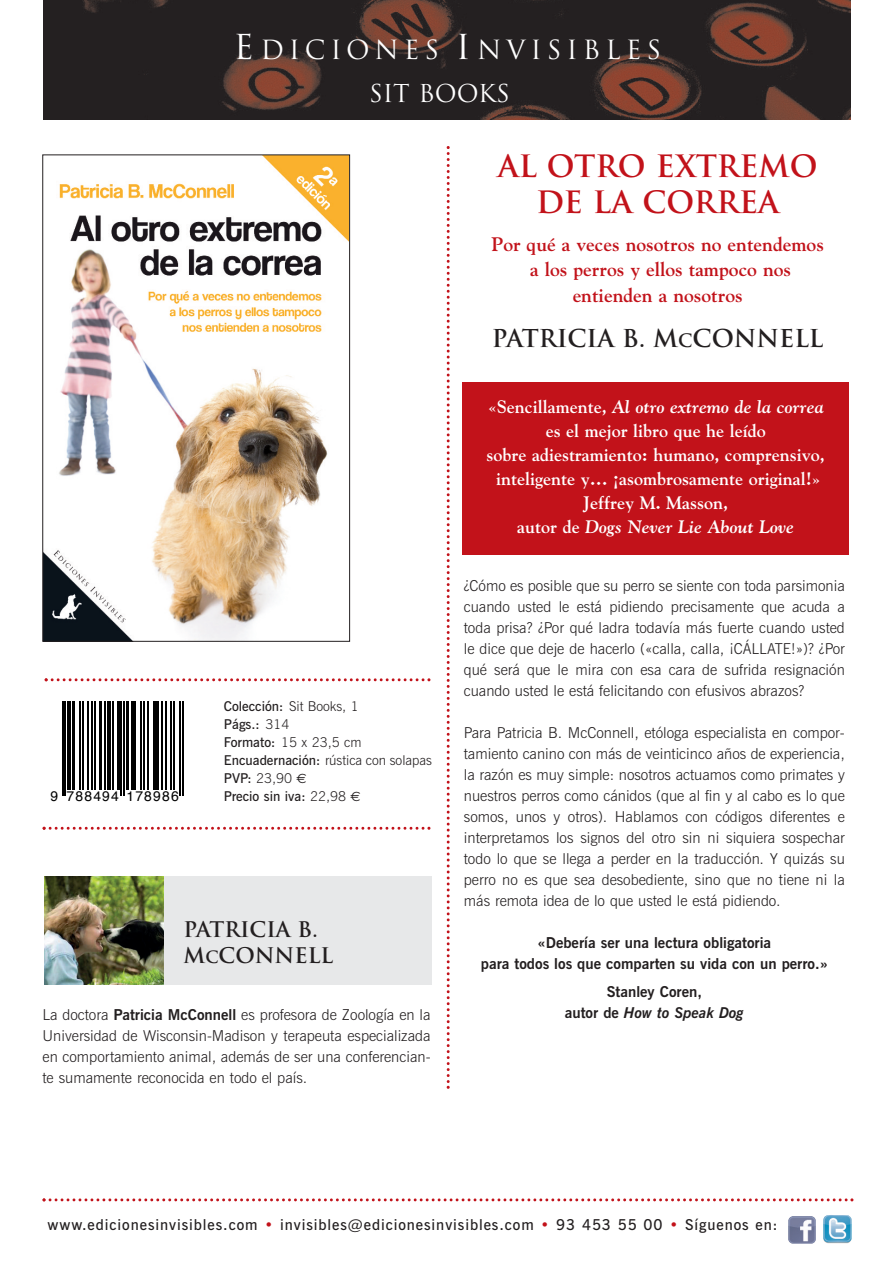
<style>
.page{position:relative;width:893px;height:1263px;background:#fff}
.page>*{position:absolute;margin:0;border:0;box-sizing:border-box;transform-origin:0 0}
.t1{font:700 30px/36px "Trajan";color:#c2121a;text-align:center}
.t2{font:25.65px "Trajan";letter-spacing:.195em;color:#fff}
.t3{font:700 24px "Trajan";color:#231f20}
.t4{font:24px "Trajan";color:#fff}
.t5{font:700 21px/25.5px "Trajan";color:#231f20}
.t6{font:700 19.5px/25.5px "Goudy";color:#c2121a;text-align:center}
.t7{font:700 18px/24px "Goudy";color:#fff;text-align:center}
.t8{font:300 15px/21px "News Gothic BT";color:#231f20;text-align:justify}
.t9{font:700 15px/21px "News Gothic BT";color:#231f20;text-align:center}
.t10{font:600 15px "News Gothic BT";letter-spacing:.06em;color:#231f20}
.t11{font:13.95px "Helvetica";letter-spacing:.085em;color:#000}
.t12{font:300 13.5px/18px "News Gothic BT";color:#231f20}
.t13{font:600 13.5px "News Gothic BT";color:#231f20}
.s1{font-size:33.45px}
.s2{font-size:18px}
.s3{font-weight:600}
.s4{font-family:"Euro Sans";font-weight:400}
.s5{font-weight:300}
.s6{font-size:16.5px}
.s7{font-weight:700}
.s8{font-style:italic}
.s9{color:#c2121a}
</style>
<div class="page">
<img style="left:45px;top:157px;width:303px;height:482px">
<div style="left:43px;top:155px;width:307px;height:486px;border:1px solid #231f20"></div>
<svg style="left:447px;top:146px;width:3px;height:943px"></svg>
<svg style="left:45px;top:678px;width:385px;height:3px"></svg>
<svg style="left:43px;top:827px;width:387px;height:3px"></svg>
<hr style="left:62px;top:701px;width:2px;height:95px;background:#000">
<hr style="left:65px;top:701px;width:1px;height:95px;background:#000">
<hr style="left:67px;top:701px;width:4px;height:89px;background:#000">
<hr style="left:72px;top:701px;width:3px;height:89px;background:#000">
<hr style="left:79px;top:701px;width:1px;height:89px;background:#000">
<hr style="left:83px;top:701px;width:1px;height:89px;background:#000">
<hr style="left:88px;top:701px;width:1px;height:89px;background:#000">
<hr style="left:92px;top:701px;width:1px;height:89px;background:#000">
<hr style="left:94px;top:701px;width:1px;height:89px;background:#000">
<hr style="left:99px;top:701px;width:3px;height:89px;background:#000">
<hr style="left:104px;top:701px;width:2px;height:89px;background:#000">
<hr style="left:107px;top:701px;width:4px;height:89px;background:#000">
<hr style="left:112px;top:701px;width:1px;height:89px;background:#000">
<hr style="left:117px;top:701px;width:3px;height:89px;background:#000">
<hr style="left:121px;top:701px;width:1px;height:95px;background:#000">
<hr style="left:123px;top:701px;width:2px;height:95px;background:#000">
<hr style="left:126px;top:701px;width:3px;height:89px;background:#000">
<hr style="left:131px;top:701px;width:3px;height:89px;background:#000">
<hr style="left:135px;top:701px;width:1px;height:89px;background:#000">
<hr style="left:140px;top:701px;width:1px;height:89px;background:#000">
<hr style="left:144px;top:701px;width:1px;height:89px;background:#000">
<hr style="left:148px;top:701px;width:1px;height:89px;background:#000">
<hr style="left:153px;top:701px;width:3px;height:89px;background:#000">
<hr style="left:158px;top:701px;width:1px;height:89px;background:#000">
<hr style="left:162px;top:701px;width:1px;height:89px;background:#000">
<hr style="left:165px;top:701px;width:2px;height:89px;background:#000">
<hr style="left:170px;top:701px;width:2px;height:89px;background:#000">
<hr style="left:173px;top:701px;width:1px;height:89px;background:#000">
<hr style="left:179px;top:701px;width:2px;height:95px;background:#000">
<hr style="left:182px;top:701px;width:1px;height:95px;background:#000">
<div style="left:462px;top:382px;width:387px;height:173px;background:#c2121a"></div>
<div style="left:44px;top:876px;width:388px;height:108px;background:#e7e8e9"></div>
<img style="left:44px;top:876px;width:120px;height:108px">
<img style="left:44px;top:0;width:806px;height:119px">
<svg style="left:43px;top:1198px;width:810px;height:3px"></svg>
<img style="left:788px;top:1216px;width:28px;height:28px;border-radius:4px">
<img style="left:823px;top:1215px;width:29px;height:28px">
<h2 class="t2" style="left:233px;top:35px;width:429px"><span class="s1">E</span>DICIONES <span class="s1">I</span>NVISIBLES</h2>
<h3 class="t4" style="left:369px;top:79px;width:142px">SIT BOOKS</h3>
<h1 class="t1" style="left:498px;top:149px;width:321px">AL OTRO EXTREMO<br>DE LA CORREA</h1>
<h3 class="t6" style="left:491px;top:231px;width:334px">Por qué a veces nosotros no entendemos a los perros y ellos tampoco nos entienden a nosotros</h3>
<h3 class="t3" style="left:492px;top:324px;width:333px">PATRICIA B. M<span class="s2">C</span>CONNELL</h3>
<p class="t12" style="left:224px;top:698px;width:210px"><span class="s3">Colección:</span> Sit Books, 1<br><span class="s3">Págs.:</span> 314<br><span class="s3">Formato:</span> 15 x 23,5 cm<br><span class="s3">Encuadernación:</span> rústica con solapas<br><span class="s3">PVP:</span> 23,90 <span class="s4">€</span></p>
<p class="t11" style="left:50px;top:790px;width:130px">9 788494 178986</p>
<p class="t13" style="left:224px;top:791px;width:138px">Precio sin iva: <span class="s5">22,98</span> <span class="s4">€</span></p>
<h3 class="t5" style="left:183px;top:917px;width:151px">PATRICIA B.<br>M<span class="s6">C</span>CONNELL</h3>
<p class="t8" style="left:43px;top:1006px;width:390px">La doctora <span class="s7">Patricia McConnell</span> es profesora de Zoología en la Universidad de Wisconsin-Madison y terapeuta especializada en comportamiento animal, además de ser una conferencian&shy;te sumamente reconocida en todo el país.</p>
<p class="t7" style="left:486px;top:395px;width:340px">«Sencillamente, <span class="s8">Al otro extremo de la correa </span>es el mejor libro que he leído<br>sobre adiestramiento: humano, comprensivo, inteligente y… ¡asombrosamente original!» Jeffrey M. Masson,<br>autor de <span class="s8">Dogs Never Lie About Love</span></p>
<p class="t8" style="left:464px;top:576px;width:382px">¿Cómo es posible que su perro se siente con toda parsimonia cuando usted le está pidiendo precisamente que acuda a toda prisa? ¿Por qué ladra todavía más fuerte cuando usted le dice que deje de hacerlo («calla, calla, ¡CÁLLATE!»)? ¿Por qué será que le mira con esa cara de sufrida resignación cuando usted le está felicitando con efusivos abrazos?</p>
<p class="t8" style="left:464px;top:723px;width:382px">Para Patricia B. McConnell, etóloga especialista en compor&shy;tamiento canino con más de veinticinco años de experiencia, la razón es muy simple: nosotros actuamos como primates y nuestros perros como cánidos (que al fin y al cabo es lo que somos, unos y otros). Hablamos con códigos diferentes e interpretamos los signos del otro sin ni siquiera sospechar todo lo que se llega a perder en la traducción. Y quizás su perro no es que sea desobediente, sino que no tiene ni la más remota idea de lo que usted le está pidiendo.</p>
<p class="t9" style="left:481px;top:933px;width:349px">«Debería ser una lectura obligatoria<br>para todos los que comparten su vida con un perro.»</p>
<p class="t9" style="left:565px;top:983px;width:181px">Stanley Coren,<br>autor de <span class="s8">How to Speak Dog</span></p>
<p class="t10" style="left:48px;top:1219px;width:732px">www.edicionesinvisibles.com <span class="s9">•</span> invisibles@edicionesinvisibles.com <span class="s9">•</span> 93 453 55 00 <span class="s9">•</span> Síguenos en:</p>
</div>
